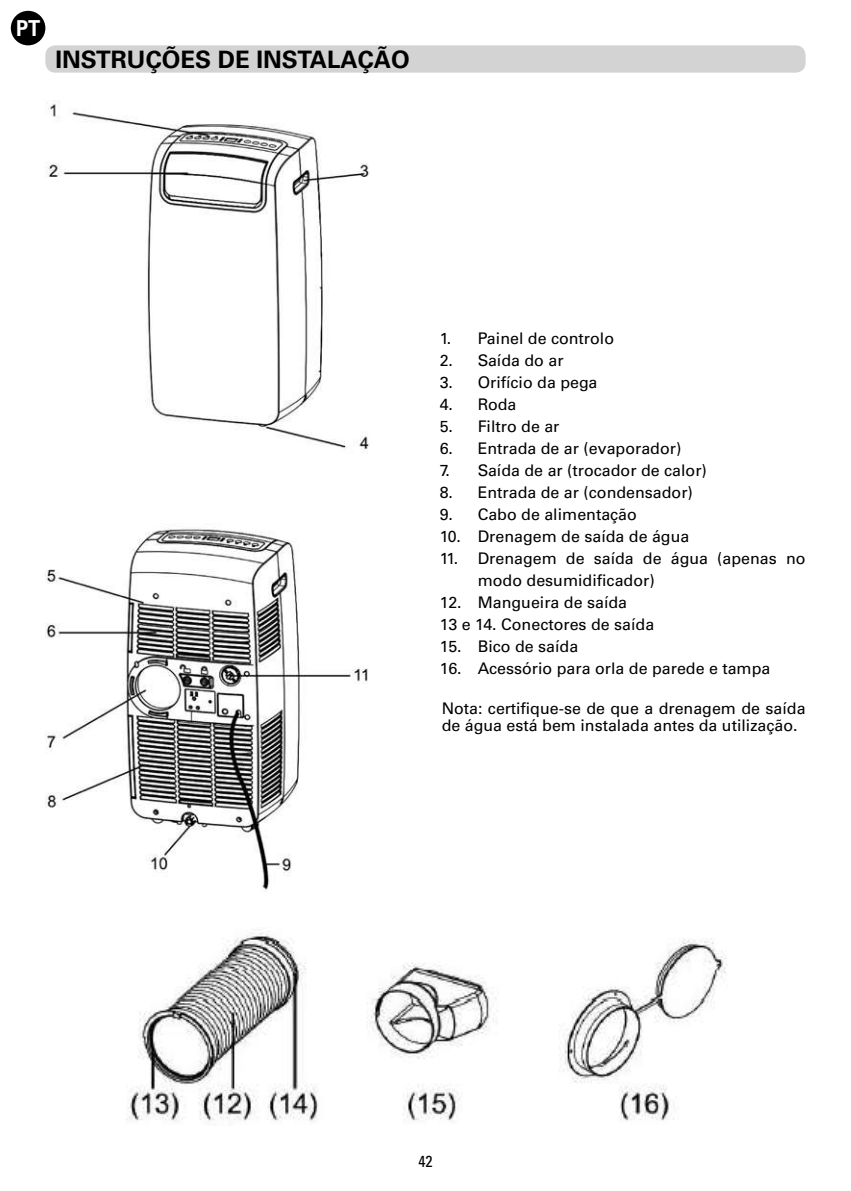
<style>
.page{position:relative;width:851px;height:1191px;background:#fff}
.page>*{position:absolute;margin:0;border:0;box-sizing:border-box;transform-origin:0 0}
.t1{font:700 24px "Univers";color:#000}
.t2{font:700 22px "Univers";color:#fff;scale:.9 1}
.t3{font:16px/22px "Univers";color:#000}
.t4{font:condensed 16px "Univers";color:#000}
</style>
<div class="page">
<div style="left:11px;top:11px;width:34px;height:34px;background:#000;border-radius:50%"></div>
<div style="left:45px;top:45px;width:760px;height:28px;background:#d3d3d4;border-radius:10px"></div>
<img style="left:45px;top:101px;width:325px;height:791px">
<img style="left:126px;top:929px;width:601px;height:193px">
<h2 class="t2" style="left:16px;top:15px;width:28px">PT</h2>
<h1 class="t1" style="left:55px;top:46px;width:356px">INSTRUÇÕES DE INSTALAÇÃO</h1>
<p class="t3" style="left:439px;top:328px;width:176px">1. Painel de controlo</p>
<p class="t3" style="left:439px;top:350px;width:125px">2. Saída do ar</p>
<p class="t3" style="left:439px;top:372px;width:159px">3. Orifício da pega</p>
<p class="t3" style="left:439px;top:394px;width:78px">4. Roda</p>
<p class="t3" style="left:439px;top:416px;width:121px">5. Filtro de ar</p>
<p class="t3" style="left:439px;top:438px;width:243px">6. Entrada de ar (evaporador)</p>
<p class="t3" style="left:439px;top:460px;width:269px">7. Saída de ar (trocador de calor)</p>
<p class="t3" style="left:439px;top:482px;width:255px">8. Entrada de ar (condensador)</p>
<p class="t3" style="left:439px;top:504px;width:199px">9. Cabo de alimentação</p>
<p class="t3" style="left:439px;top:526px;width:251px">10. Drenagem de saída de água</p>
<p class="t3" style="left:477px;top:548px;width:329px;text-indent:-38px">11. Drenagem de saída de água (apenas no modo desumidificador)</p>
<p class="t3" style="left:439px;top:592px;width:216px">12. Mangueira de saída<br>13 e 14. Conectores de saída</p>
<p class="t3" style="left:439px;top:636px;width:140px">15. Bico de saída</p>
<p class="t3" style="left:439px;top:658px;width:332px">16. Acessório para orla de parede e tampa</p>
<p class="t3" style="left:441px;top:699px;width:365px;line-height:17.2px">Nota: certifique-se de que a drenagem de saída de água está bem instalada antes da utilização.</p>
<p class="t4" style="left:418px;top:1151px;width:16px">42</p>
</div>
